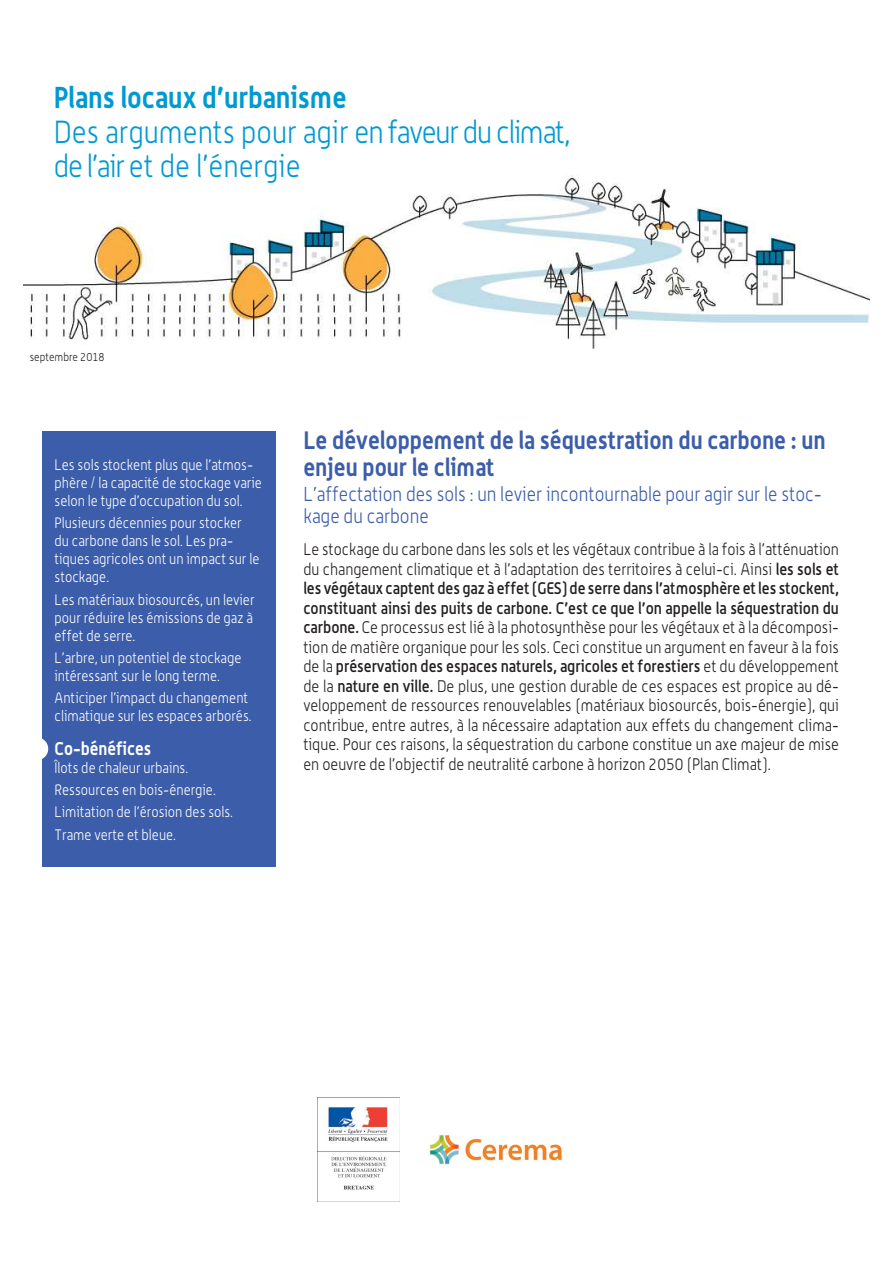
<style>
.page{position:relative;width:893px;height:1263px;background:#fff}
.page>*{position:absolute;margin:0;border:0;box-sizing:border-box;transform-origin:0 0}
.titre{font:300 31.35px/34.2px "Alwyn";color:#009ad3;scale:.91 1}
.titre-2{font:700 29.7px "Alwyn";color:#009ad3;scale:.91 1}
._01{font:700 24.75px/27px "Alwyn";color:#3c5daa;scale:.91 1}
._01-2{font:300 19.8px/21.6px "Alwyn";color:#3c5daa;scale:.91 1}
.texte{font:700 18.15px "Alwyn";color:#fff;scale:.91 1}
.texte-2{font:300 16.5px/19.5px "Alwyn";color:#231f20;text-align:justify;scale:.91 1}
.texte-3{font:300 14.85px/18px "Alwyn";color:#fff;scale:.91 1}
.texte-4{font:300 11.55px "Alwyn";color:#231f20;scale:.91 1}
.s1{font-weight:500}
</style>
<div class="page">
<img style="left:23px;top:175px;width:847px;height:173px">
<div style="left:42px;top:431px;width:234px;height:435px;background:#3c5daa"></div>
<div style="left:26px;top:737px;width:22px;height:23px;background:#fff;border-radius:50%"></div>
<img style="left:429px;top:1134px;width:133px;height:31px">
<img style="left:318px;top:1097px;width:81px;height:93px">
<p class="titre-2" style="left:54px;top:79px;width:323px">Plans locaux d’urbanisme</p>
<p class="titre" style="left:54px;top:114px;width:569px">Des arguments pour agir en faveur du climat, de l’air et de l’énergie</p>
<p class="texte-4" style="left:30px;top:350px;width:84px">septembre 2018</p>
<p class="texte-3" style="left:55px;top:456px;width:229px">Les sols stockent plus que l’atmos&shy;phère / la capacité de stockage varie selon le type d’occupation du sol.</p>
<p class="texte-3" style="left:55px;top:514px;width:227px">Plusieurs décennies pour stocker du carbone dans le sol. Les pra&shy;tiques agricoles ont un impact sur le stockage.</p>
<p class="texte-3" style="left:55px;top:590px;width:221px;text-align:justify">Les matériaux biosourcés, un levier pour réduire les émissions de gaz à effet de serre.</p>
<p class="texte-3" style="left:55px;top:648px;width:207px">L’arbre, un potentiel de stockage intéressant sur le long terme.</p>
<p class="texte-3" style="left:55px;top:689px;width:218px">Anticiper l’impact du changement climatique sur les espaces arborés.</p>
<p class="texte" style="left:55px;top:737px;width:108px">Co-bénéfices</p>
<p class="texte-3" style="left:55px;top:758px;width:148px">Îlots de chaleur urbains.</p>
<p class="texte-3" style="left:55px;top:781px;width:179px">Ressources en bois-énergie.</p>
<p class="texte-3" style="left:55px;top:803px;width:198px">Limitation de l’érosion des sols.</p>
<p class="texte-3" style="left:55px;top:825px;width:135px">Trame verte et bleue.</p>
<p class="_01" style="left:303px;top:426px;width:575px">Le développement de la séquestration du carbone : un enjeu pour le climat</p>
<p class="_01-2" style="left:303px;top:483px;width:572px">L’affectation des sols : un levier incontournable pour agir sur le stoc&shy;kage du carbone</p>
<p class="texte-2" style="left:303px;top:539px;width:590px">Le stockage du carbone dans les sols et les végétaux contribue à la fois à l’atténuation du changement climatique et à l’adaptation des territoires à celui-ci. Ainsi <span class="s1">les sols et les végétaux captent des gaz à effet (GES) de serre dans l’atmosphère et les stockent, constituant ainsi des puits de carbone. C’est ce que l’on appelle la séquestration du carbone.</span> Ce processus est lié à la photosynthèse pour les végétaux et à la décomposi&shy;tion de matière organique pour les sols. Ceci constitue un argument en faveur à la fois de la <span class="s1">préservation des espaces naturels, agricoles et forestiers</span> et du développement de la <span class="s1">nature en ville.</span> De plus, une gestion durable de ces espaces est propice au dé&shy;veloppement de ressources renouvelables (matériaux biosourcés, bois-énergie), qui contribue, entre autres, à la nécessaire adaptation aux effets du changement clima&shy;tique. Pour ces raisons, la séquestration du carbone constitue un axe majeur de mise en oeuvre de l’objectif de neutralité carbone à horizon 2050 (Plan Climat).</p>
</div>
